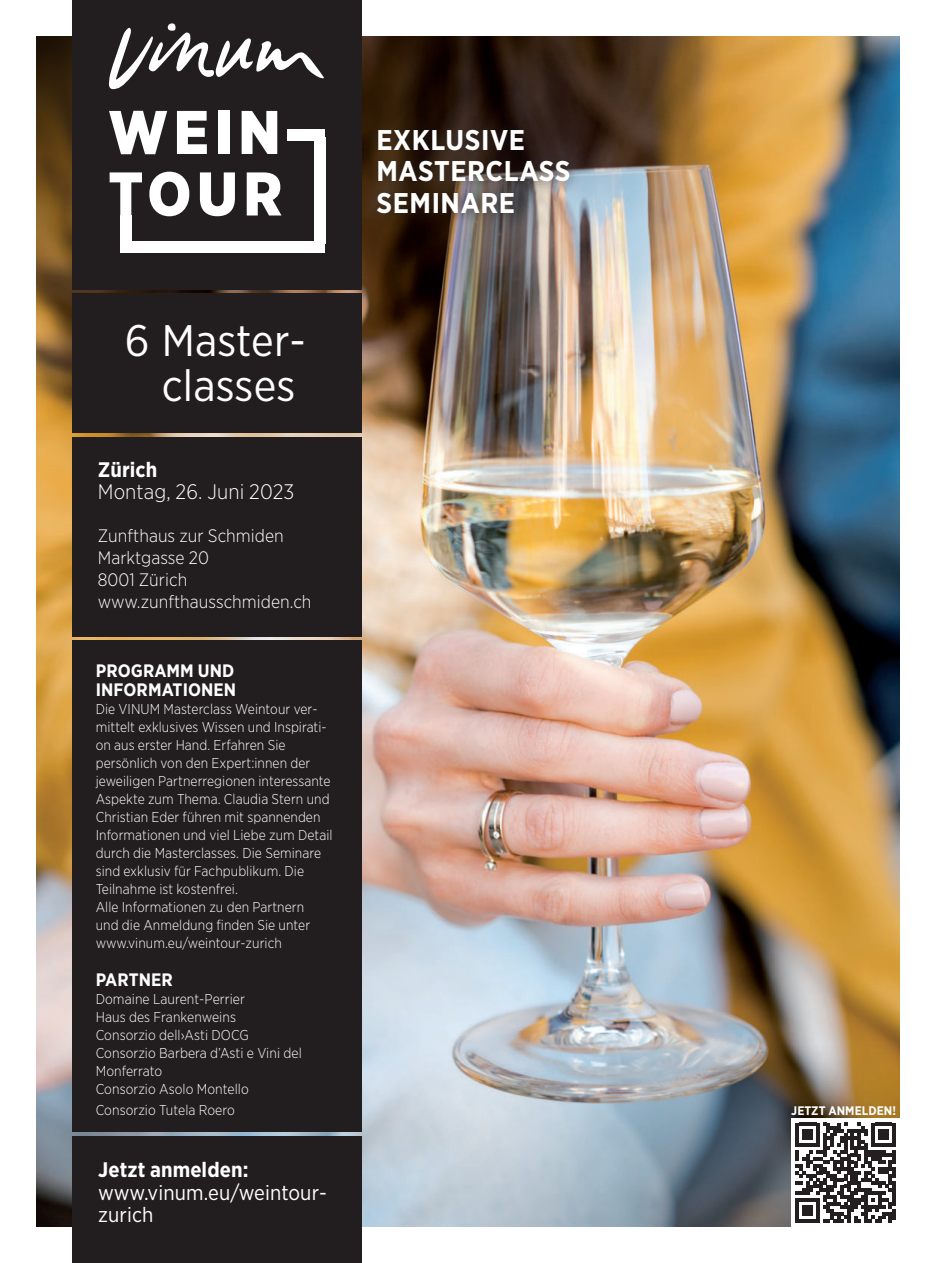
<style>
.page{position:relative;width:936px;height:1263px;background:#fff}
.page>*{position:absolute;margin:0;border:0;box-sizing:border-box;transform-origin:0 0}
.t1{font:44.1px/44.1px "Gotham Narrow";letter-spacing:.005em;color:#fff;text-align:center}
.t2{font:700 28.5px/31.5px "Gotham Narrow";letter-spacing:.02em;color:#fff}
.t3{font:21px/22.5px "Gotham Narrow";letter-spacing:.005em;color:#fff}
.t4{font:700 21px "Gotham Narrow";letter-spacing:.005em;color:#fff}
.t5{font:300 21px "Gotham Narrow";letter-spacing:.005em;color:#fff}
.t6{font:300 18px/21.8px "Gotham Narrow";color:#fff}
.t7{font:700 18px/19.5px "Gotham Narrow";letter-spacing:.005em;color:#fff}
.t8{font:300 14.25px/18px "Gotham Narrow";letter-spacing:.005em;color:#fff}
.t9{font:700 12.45px "Gotham Narrow";letter-spacing:.005em;color:#fff}
</style>
<div class="page">
<img style="left:36px;top:36px;width:863px;height:1191px">
<img style="left:36px;top:36px;width:563px;height:294px">
<div style="left:72px;top:0;width:289px;height:289px;background:#221e20"></div>
<svg style="left:109px;top:111px;width:58px;height:43px"></svg>
<svg style="left:177px;top:111px;width:30px;height:43px"></svg>
<div style="left:218px;top:111px;width:11px;height:43px;background:#fff"></div>
<svg style="left:241px;top:111px;width:36px;height:43px"></svg>
<svg style="left:110px;top:172px;width:32px;height:43px"></svg>
<svg style="left:149px;top:172px;width:40px;height:44px"></svg>
<svg style="left:200px;top:172px;width:35px;height:44px"></svg>
<svg style="left:247px;top:172px;width:34px;height:43px"></svg>
<div style="left:120px;top:215px;width:11px;height:31px;background:#fff"></div>
<div style="left:314px;top:137px;width:11px;height:107px;background:#fff"></div>
<div style="left:288px;top:129px;width:37px;height:11px;background:#fff"></div>
<div style="left:120px;top:242px;width:205px;height:11px;background:#fff"></div>
<svg style="left:109px;top:23px;width:215px;height:66px"></svg>
<div style="left:72px;top:293px;width:289px;height:140px;background:#221e20"></div>
<div style="left:72px;top:437px;width:289px;height:200px;background:#221e20"></div>
<div style="left:72px;top:640px;width:289px;height:492px;background:#221e20"></div>
<div style="left:72px;top:1137px;width:289px;height:126px;background:#221e20"></div>
<svg style="left:361px;top:1044px;width:538px;height:183px;background:#9fa7ac"></svg>
<div style="left:364px;top:116px;width:219px;height:111px;background:#231f20;opacity:.85"></div>
<div style="left:791px;top:1118px;width:108px;height:109px;background:#fff"></div>
<svg style="left:795px;top:1122px;width:100px;height:100px"></svg>
<h1 class="t1" style="left:125px;top:321px;width:182px">6 Master&shy;classes</h1>
<h3 class="t4" style="left:98px;top:460px;width:61px">Zürich</h3>
<h3 class="t5" style="left:98px;top:482px;width:198px">Montag, 26. Juni 2023</h3>
<p class="t6" style="left:98px;top:526px;width:215px">Zunfthaus zur Schmiden<br>Marktgasse 20<br>8001 Zürich www.zunfthausschmiden.ch</p>
<p class="t7" style="left:96px;top:662px;width:142px">PROGRAMM UND<br>INFORMATIONEN</p>
<p class="t8" style="left:96px;top:701px;width:238px">Die VINUM Masterclass Weintour ver&shy;mittelt exklusives Wissen und Inspirati&shy;on aus erster Hand. Erfahren Sie persönlich von den Expert:innen der jeweiligen Partnerregionen interessante Aspekte zum Thema. Claudia Stern und Christian Eder führen mit spannenden Informationen und viel Liebe zum Detail durch die Masterclasses. Die Seminare sind exklusiv für Fachpublikum. Die Teilnahme ist kostenfrei.<br>Alle Informationen zu den Partnern<br>und die Anmeldung finden Sie unter www.vinum.eu/weintour-zurich</p>
<p class="t7" style="left:96px;top:971px;width:79px">PARTNER</p>
<p class="t8" style="left:96px;top:991px;width:207px">Domaine Laurent-Perrier<br>Haus des Frankenweins<br>Consorzio dell›Asti DOCG<br>Consorzio Barbera d’Asti e Vini del<br>Monferrato<br>Consorzio Asolo Montello</p>
<p class="t8" style="left:96px;top:1102px;width:141px">Consorzio Tutela Roero</p>
<h3 class="t4" style="left:98px;top:1160px;width:152px">Jetzt anmelden:</h3>
<h3 class="t3" style="left:98px;top:1182px;width:230px">www.vinum.eu/weintour&shy;zurich</h3>
<h2 class="t2" style="left:376px;top:125px;width:196px">EXKLUSIVE<br>MASTERCLASS<br>SEMINARE</h2>
<p class="t9" style="left:791px;top:1105px;width:106px">JETZT ANMELDEN!</p>
</div>
